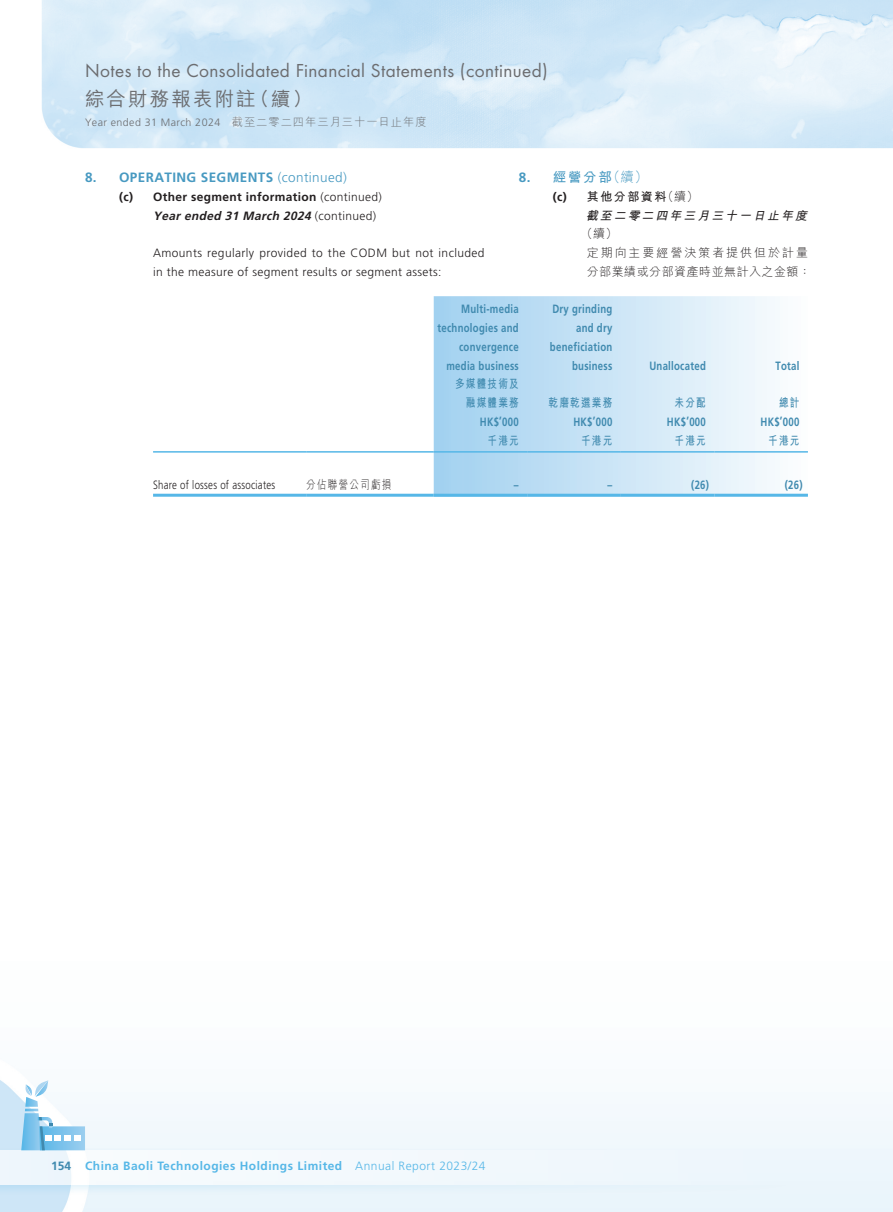
<style>
.page{position:relative;width:893px;height:1212px;background:#fff}
.page>*{position:absolute;margin:0;border:0;box-sizing:border-box;transform-origin:0 0}
.t1{font:19.5px "Futura Boo";letter-spacing:.02em;color:#6c6d70}
.t2{font:500 19.5px "M Hei HK";letter-spacing:.11em;color:#6c6d70}
.t3{font:700 13.5px "Frutiger LT Std";letter-spacing:.03em;color:#4799c1}
.t4{font:700 13.5px "M Hei HK";color:#4799c1}
.t5{font:700 12px/18.8px "Frutiger LT Std";letter-spacing:.03em;color:#408aaf;text-align:right;scale:.8 1}
.t6{font:300 12px/18.8px "Frutiger LT Std";letter-spacing:.03em;color:#231f20}
.t7{font:700 12px/18.8px "Frutiger LT Std";letter-spacing:.03em;color:#231f20}
.t8{font:700 12px "Frutiger LT Std";letter-spacing:.04em;color:#56b7e7}
.t9{font:300 12px/18.8px "M Hei HK";letter-spacing:.04em;color:#231f20}
.t10{font:700 12px/18.8px "M Hei HK";letter-spacing:.13em;color:#408aaf;text-align:right;scale:.8 1}
.t11{font:italic 700 12px/18.8px "M Hei HK";color:#231f20}
.t12{font:300 12px "Frutiger LT Std";letter-spacing:.03em;color:#231f20;scale:.8 1}
.t13{font:300 12px "M Hei HK";letter-spacing:.13em;color:#231f20;scale:.8 1}
.t14{font:300 10.65px "Frutiger LT Std";letter-spacing:.04em;color:#6c6d70}
.s1{font-family:"M Hei HK";font-size:11.25px}
.s2{font-family:"Frutiger LT Std"}
.s3{font-weight:300}
.s4{font-family:"Frutiger LT Std";font-style:normal}
.s5{font-style:normal}
.s6{font-weight:300;font-style:normal}
.s7{font-style:italic}
.s8{color:#408aaf}
</style>
<div class="page">
<div style="left:0;top:1146px;width:816px;height:51px;background:#56b7e7;opacity:.3"></div>
<div style="left:0;top:1150px;width:808px;height:34px;background:#f2f8fc"></div>
<svg style="left:21px;top:1080px;width:64px;height:70px"></svg>
<svg style="left:434px;top:296px;width:374px;height:198px;background:#cee6f6"></svg>
<hr style="left:153px;top:451px;width:153px;height:2px;background:#56b7e7">
<hr style="left:306px;top:451px;width:128px;height:2px;background:#56b7e7">
<hr style="left:434px;top:451px;width:93px;height:2px;background:#56b7e7">
<hr style="left:527px;top:451px;width:94px;height:2px;background:#56b7e7">
<hr style="left:621px;top:451px;width:93px;height:2px;background:#56b7e7">
<hr style="left:714px;top:451px;width:94px;height:2px;background:#56b7e7">
<hr style="left:153px;top:494px;width:153px;height:3px;background:#56b7e7">
<hr style="left:306px;top:494px;width:128px;height:3px;background:#56b7e7">
<hr style="left:434px;top:494px;width:93px;height:3px;background:#56b7e7">
<hr style="left:527px;top:494px;width:94px;height:3px;background:#56b7e7">
<hr style="left:621px;top:494px;width:93px;height:3px;background:#56b7e7">
<hr style="left:714px;top:494px;width:94px;height:3px;background:#56b7e7">
<h1 class="t1" style="left:85px;top:58px;width:464px">Notes to the Consolidated Financial Statements (continued)</h1>
<h1 class="t2" style="left:85px;top:85px;width:229px">綜合財務報表附註（續）</h1>
<p class="t14" style="left:85px;top:116px;width:343px">Year ended 31 March 2024 <span class="s1">截至二零二四年三月三十一日止年度</span></p>
<p class="t4" style="left:519px;top:167px;width:131px"><span class="s2">8.</span> 經營分部<span class="s3">（續）</span></p>
<p class="t11" style="left:586px;top:186px;width:226px;text-indent:-33px"><span class="s4">(c)</span> <span class="s5">其他分部資料</span><span class="s6">（續）<br></span>截至二零二四年三月三十一日止年度</p>
<p class="t9" style="left:587px;top:224px;width:226px;text-indent:-6px">（續）<br>定期向主要經營決策者提供但於計量分部業績或分部資產時並無計入之金額：</p>
<p class="t3" style="left:85px;top:170px;width:263px">8. OPERATING SEGMENTS <span class="s3">(continued)</span></p>
<p class="t7" style="left:153px;top:187px;width:230px;text-indent:-34px">(c) Other segment information <span class="s3">(continued)<br></span><span class="s7">Year ended 31 March 2024</span> <span class="s3">( c o n t i n u e d )</span></p>
<p class="t6" style="left:153px;top:244px;width:333px">Amounts regularly provided to the CODM but not included in the measure of segment results or segment assets:</p>
<p class="t5" style="left:437px;top:300px;width:103px">Multi-media technologies and convergence media business</p>
<p class="t5" style="left:550px;top:300px;width:80px">Dry grinding and dry beneficiation business</p>
<p class="t5" style="left:649px;top:356px;width:72px">Unallocated</p>
<p class="t5" style="left:775px;top:356px;width:32px">Total</p>
<p class="t10" style="left:455px;top:374px;width:81px">多媒體技術及融媒體業務</p>
<p class="t10" style="left:549px;top:392px;width:81px">乾磨乾選業務</p>
<p class="t10" style="left:675px;top:392px;width:41px">未分配</p>
<p class="t10" style="left:779px;top:392px;width:27px">總計</p>
<p class="t5" style="left:480px;top:412px;width:50px">HK$’000</p>
<p class="t5" style="left:573px;top:412px;width:50px">HK$’000</p>
<p class="t5" style="left:667px;top:412px;width:50px">HK$’000</p>
<p class="t5" style="left:760px;top:412px;width:50px">HK$’000</p>
<p class="t10" style="left:487px;top:430px;width:41px">千港元</p>
<p class="t10" style="left:581px;top:430px;width:41px">千港元</p>
<p class="t10" style="left:675px;top:430px;width:41px">千港元</p>
<p class="t10" style="left:768px;top:430px;width:41px">千港元</p>
<p class="t12" style="left:153px;top:478px;width:154px">Share of losses of associates</p>
<p class="t13" style="left:306px;top:476px;width:108px">分佔聯營公司虧損</p>
<p class="t5" style="left:514px;top:475px;width:8px">–</p>
<p class="t5" style="left:607px;top:475px;width:8px">–</p>
<p class="t5" style="left:691px;top:475px;width:24px">(26)</p>
<p class="t5" style="left:785px;top:475px;width:24px">(26)</p>
<p class="t8" style="left:51px;top:1159px;width:436px"><span class="s8">154</span> China Baoli Technologies Holdings Limited <span class="s3">Annual Report 2023/24</span></p>
</div>
